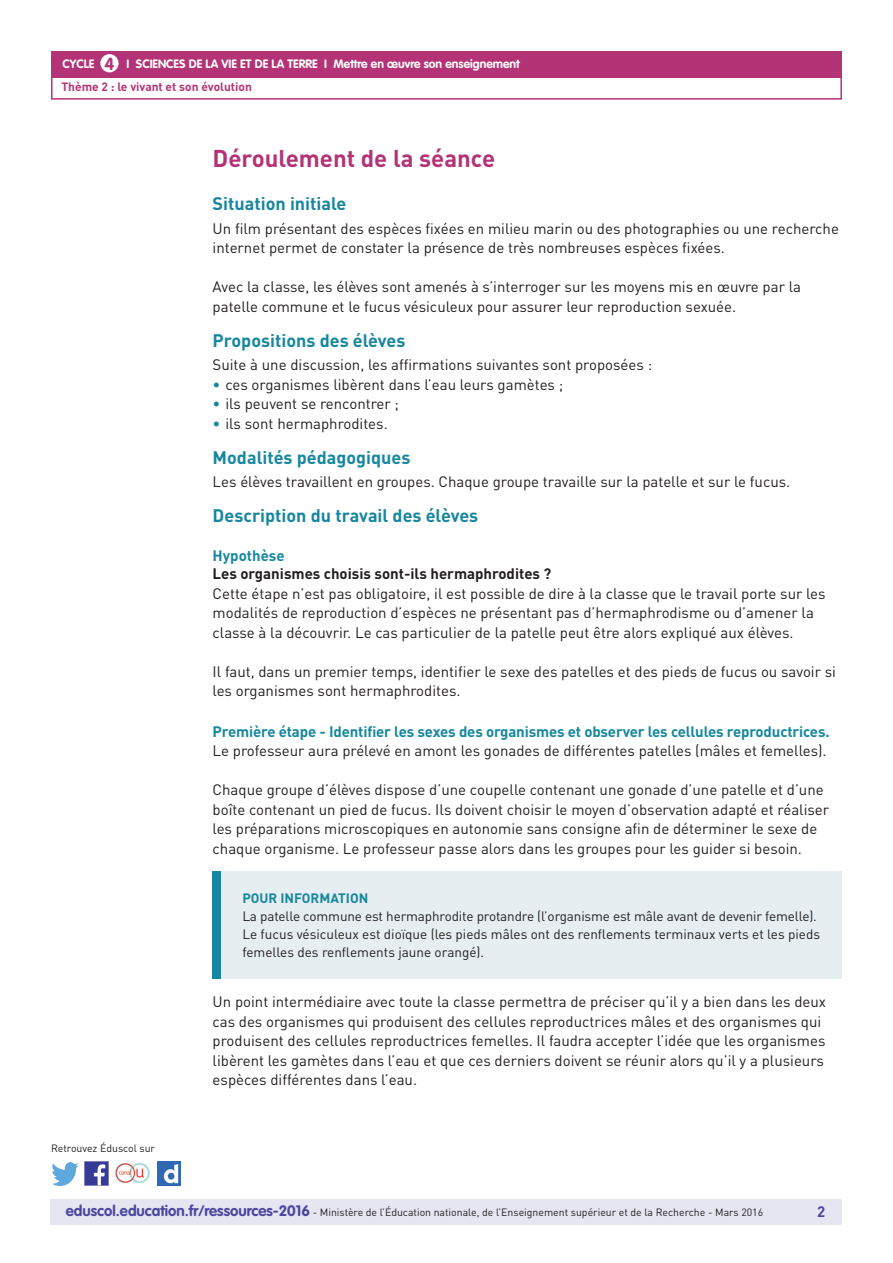
<style>
.page{position:relative;width:893px;height:1263px;background:#fff}
.page>*{position:absolute;margin:0;border:0;box-sizing:border-box;transform-origin:0 0}
.t1{font:700 24px "DIN Pro";color:#b43376}
.t2{font:700 18px "DIN Pro";color:#16879f}
.t3{font:15px/19.5px "DIN Pro";color:#231f20}
.t4{font:700 15px "DIN Pro";letter-spacing:-.01em;color:#16879f}
.t5{font:700 15px "DIN Pro";color:#231f20}
.t6{font:700 15px "DIN Pro";color:#4a489e}
.t7{font:13.5px/18px "DIN Pro";letter-spacing:-.01em;color:#231f20}
.t8{font:700 13.5px "DIN Pro";color:#16879f}
.t9{font:700 12px "VAG Rounded Std";color:#fff}
.t10{font:700 12px "DIN Pro";color:#b43376}
.t11{font:10.5px "DIN Pro";color:#231f20}
.s1{font-size:17.25px;color:#b43376}
.s2{color:#16879f}
.s3{font-family:"VAG Rounded Std";font-weight:700;font-size:15px;color:#4a489e}
</style>
<div class="page">
<div style="left:50px;top:1199px;width:791px;height:26px;background:#e6e5f2"></div>
<div style="left:51px;top:51px;width:791px;height:27px;background:#b43376"></div>
<div style="left:100px;top:54px;width:19px;height:18px;background:#fff;border-radius:50%"></div>
<img style="left:85px;top:1162px;width:23px;height:23px">
<img style="left:51px;top:1163px;width:28px;height:22px">
<img style="left:158px;top:1162px;width:22px;height:23px">
<img style="left:115px;top:1163px;width:35px;height:21px">
<div style="left:51px;top:75px;width:791px;height:25px;border:2px solid #b43376"></div>
<div style="left:213px;top:872px;width:629px;height:107px;background:#e6eef2"></div>
<div style="left:213px;top:872px;width:8px;height:107px;background:#16879f"></div>
<p class="t9" style="left:63px;top:57px;width:8px">CYCLE</p>
<p class="t9" style="left:105px;top:57px;width:417px"><span class="s1">4</span> I Sciences de la vie et de la Terre I Mettre en œuvre son enseignement</p>
<p class="t10" style="left:61px;top:79px;width:192px">Thème 2 : le vivant et son évolution</p>
<p class="t11" style="left:51px;top:1141px;width:106px">Retrouvez Éduscol sur</p>
<h1 class="t1" style="left:213px;top:143px;width:284px">Déroulement de la séance</h1>
<p class="t2" style="left:213px;top:192px;width:135px">Situation initiale</p>
<p class="t3" style="left:213px;top:218px;width:628px">Un film présentant des espèces fixées en milieu marin ou des photographies ou une recherche internet permet de constater la présence de très nombreuses espèces fixées.</p>
<p class="t3" style="left:213px;top:277px;width:590px">Avec la classe, les élèves sont amenés à s’interroger sur les moyens mis en œuvre par la patelle commune et le fucus vésiculeux pour assurer leur reproduction sexuée.</p>
<p class="t2" style="left:213px;top:328px;width:194px">Propositions des élèves</p>
<p class="t3" style="left:213px;top:355px;width:441px">Suite à une discussion, les affirmations suivantes sont proposées :</p>
<p class="t3" style="left:213px;top:374px;width:352px"><span class="s2">•</span> ces organismes libèrent dans l’eau leurs gamètes ;</p>
<p class="t3" style="left:213px;top:394px;width:188px"><span class="s2">•</span> ils peuvent se rencontrer ;</p>
<p class="t3" style="left:213px;top:413px;width:177px"><span class="s2">•</span> ils sont hermaphrodites.</p>
<p class="t2" style="left:213px;top:445px;width:199px">Modalités pédagogiques</p>
<p class="t3" style="left:213px;top:472px;width:579px">Les élèves travaillent en groupes. Chaque groupe travaille sur la patelle et sur le fucus.</p>
<p class="t2" style="left:213px;top:504px;width:267px">Description du travail des élèves</p>
<p class="t4" style="left:213px;top:546px;width:73px">Hypothèse</p>
<p class="t5" style="left:213px;top:564px;width:340px">Les organismes choisis sont-ils hermaphrodites ?</p>
<p class="t3" style="left:213px;top:583px;width:615px">Cette étape n’est pas obligatoire, il est possible de dire à la classe que le travail porte sur les modalités de reproduction d’espèces ne présentant pas d’hermaphrodisme ou d’amener la classe à la découvrir. Le cas particulier de la patelle peut être alors expliqué aux élèves.</p>
<p class="t3" style="left:213px;top:661px;width:625px">Il faut, dans un premier temps, identifier le sexe des patelles et des pieds de fucus ou savoir si les organismes sont hermaphrodites.</p>
<p class="t4" style="left:213px;top:721px;width:618px">Première étape - Identifier les sexes des organismes et observer les cellules reproductrices.</p>
<p class="t3" style="left:213px;top:741px;width:616px">Le professeur aura prélevé en amont les gonades de différentes patelles (mâles et femelles).</p>
<p class="t3" style="left:213px;top:780px;width:618px">Chaque groupe d’élèves dispose d’une coupelle contenant une gonade d’une patelle et d’une boîte contenant un pied de fucus. Ils doivent choisir le moyen d’observation adapté et réaliser les préparations microscopiques en autonomie sans consigne afin de déterminer le sexe de chaque organisme. Le professeur passe alors dans les groupes pour les guider si besoin.</p>
<p class="t8" style="left:242px;top:889px;width:127px">POUR INFORMATION</p>
<p class="t7" style="left:242px;top:907px;width:579px">La patelle commune est hermaphrodite protandre (l’organisme est mâle avant de devenir femelle).<br>Le fucus vésiculeux est dioïque (les pieds mâles ont des renflements terminaux verts et les pieds femelles des renflements jaune orangé).</p>
<p class="t3" style="left:213px;top:992px;width:615px">Un point intermédiaire avec toute la classe permettra de préciser qu’il y a bien dans les deux cas des organismes qui produisent des cellules reproductrices mâles et des organismes qui produisent des cellules reproductrices femelles. Il faudra accepter l’idée que les organismes libèrent les gamètes dans l’eau et que ces derniers doivent se réunir alors qu’il y a plusieurs espèces différentes dans l’eau.</p>
<p class="t11" style="left:66px;top:1205px;width:699px"><span class="s3">eduscol.education.fr/ressources-2016</span> - Ministère de l’Éducation nationale, de l’Enseignement supérieur et de la Recherche - Mars 2016</p>
<p class="t6" style="left:817px;top:1201px;width:10px">2</p>
</div>
